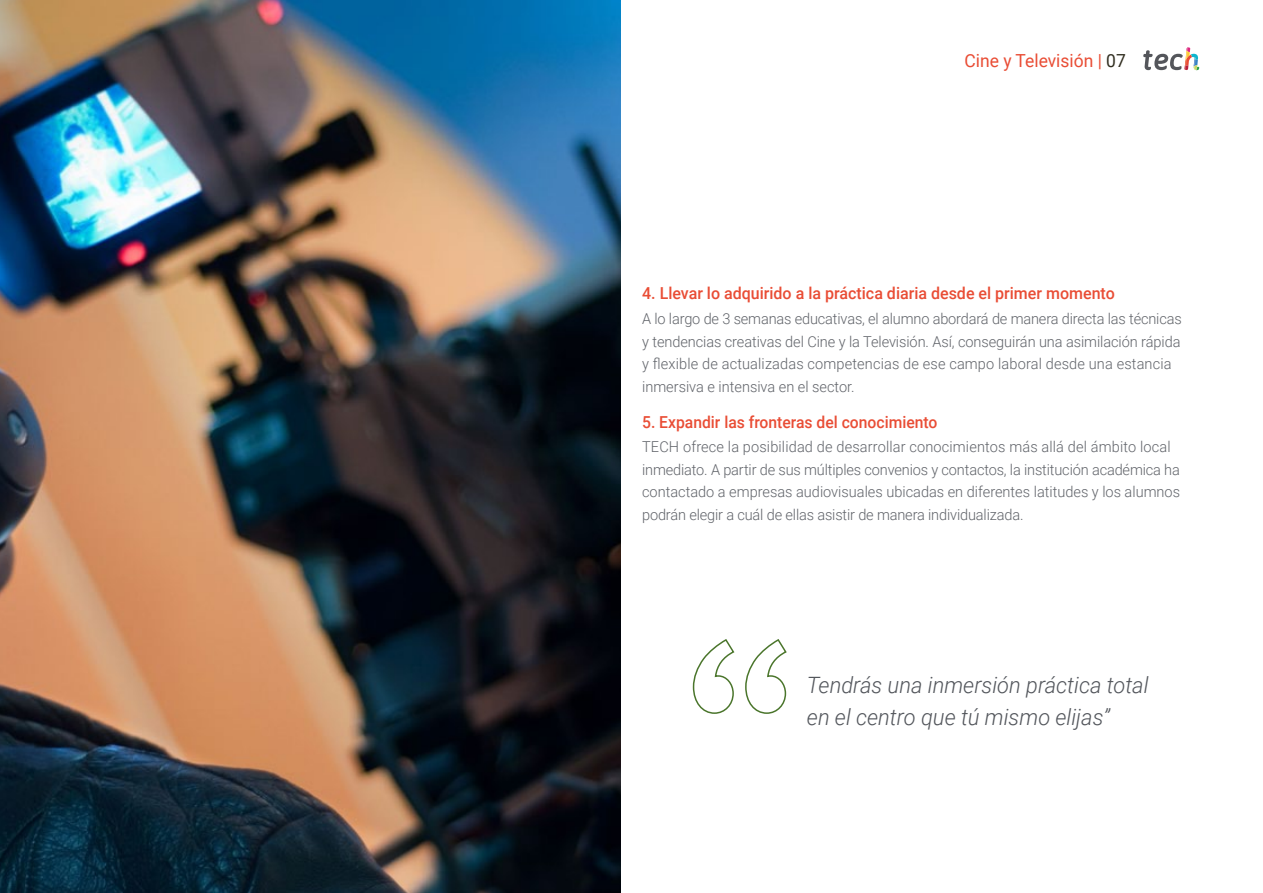
<style>
.page{position:relative;width:1263px;height:893px;background:#fff}
.page>*{position:absolute;margin:0;border:0;box-sizing:border-box;transform-origin:0 0}
.t1{font:italic 300 22.5px/31.5px "Roboto";color:#52555b}
.t2{font:18px "Roboto";color:#e94d35}
.t3{font:500 16.5px "Roboto";color:#e94d35}
.t4{font:500 16.5px "Roboto";color:#e94d35;scale:.95 1}
.t5{font:300 15px/22.5px "Roboto";letter-spacing:-.005em;color:#61646a}
.s1{color:#312e20}
</style>
<div class="page">
<svg style="left:692px;top:639px;width:95px;height:75px"></svg>
<svg style="left:1143px;top:47px;width:56px;height:24px"></svg>
<img style="left:0;top:0;width:621px;height:893px">
<p class="t2" style="left:964px;top:48px;width:163px">Cine y Televisión | <span class="s1">07</span></p>
<p class="t3" style="left:642px;top:282px;width:474px">4. Llevar lo adquirido a la práctica diaria desde el primer momento</p>
<p class="t5" style="left:642px;top:307px;width:541px">A lo largo de 3 semanas educativas, el alumno abordará de manera directa las técnicas y tendencias creativas del Cine y la Televisión. Así, conseguirán una asimilación rápida y flexible de actualizadas competencias de ese campo laboral desde una estancia inmersiva e intensiva en el sector.</p>
<p class="t4" style="left:642px;top:410px;width:312px">5. Expandir las fronteras del conocimiento</p>
<p class="t5" style="left:642px;top:435px;width:539px">TECH ofrece la posibilidad de desarrollar conocimientos más allá del ámbito local inmediato. A partir de sus múltiples convenios y contactos, la institución académica ha contactado a empresas audiovisuales ubicadas en diferentes latitudes y los alumnos podrán elegir a cuál de ellas asistir de manera individualizada.</p>
<h1 class="t1" style="left:807px;top:669px;width:343px">Tendrás una inmersión práctica total en el centro que tú mismo elijas”</h1>
</div>
